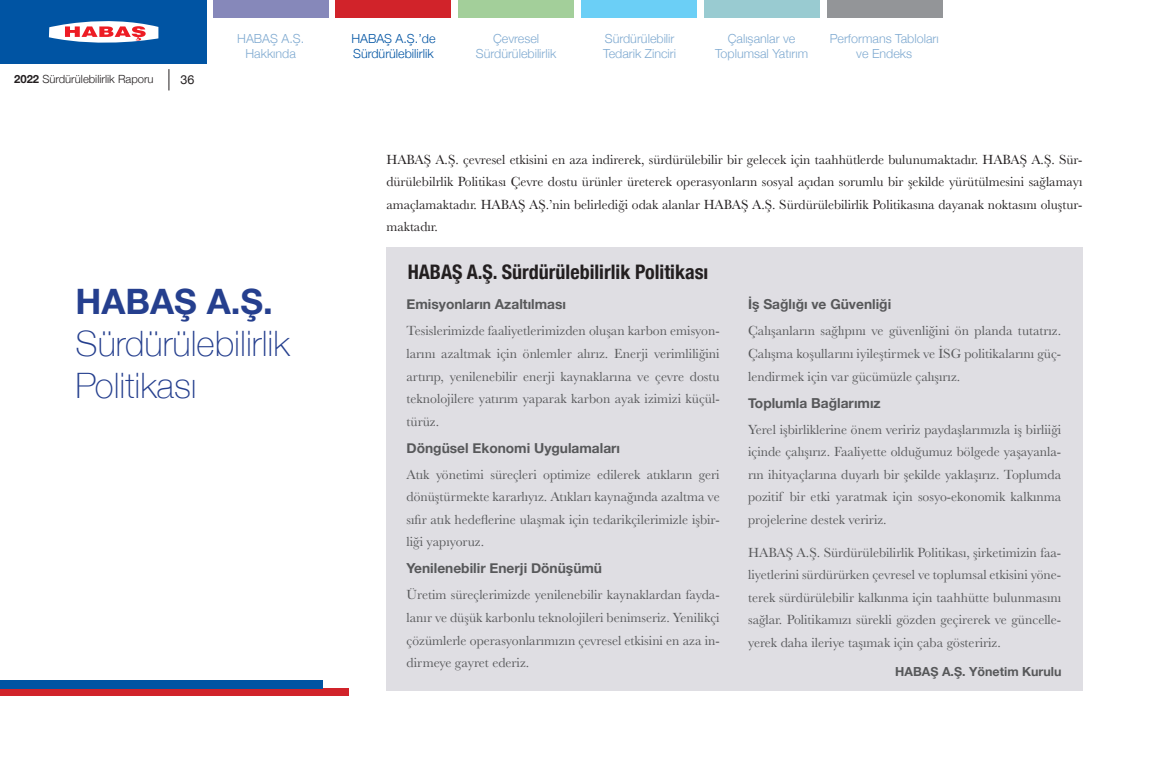
<style>
.page{position:relative;width:1170px;height:780px;background:#fff}
.page>*{position:absolute;margin:0;border:0;box-sizing:border-box;transform-origin:0 0}
.baslık---1{font:100 35px/42px "Helvetica Neue";color:#253f8e}
.helve-bold_condens-bas{font:700 condensed 20px "Helvetica Neue";color:#231f20}
.a--metin_--1{font:13.75px/22.5px "Baskerville";color:#57585a;text-align:justify}
.a--metin_--1-2{font:13.75px/22.5px "Baskerville";color:#231f20;text-align:justify}
.metin_içi_helve{font:700 13.75px "Helvetica Neue";color:#57585a}
.t1{font:300 12.5px/15px "Helvetica Neue";color:#80aad1;text-align:center}
.t2{font:300 12.5px/15px "Helvetica Neue";color:#0054a3}
.a--metin_--1-3{font:700 12.5px "Helvetica Neue";color:#57585a}
.t3{font:12.5px "Helvetica Neue";color:#231f20}
.t4{font:300 11.25px "Helvetica Neue";color:#231f20}
.s1{font-weight:700}
</style>
<div class="page">
<svg style="left:169px;top:69px;width:1px;height:21px"></svg>
<div style="left:0;top:0;width:206px;height:64px;background:#0054a3"></div>
<svg style="left:49px;top:21px;width:109px;height:22px;background:#cbabbb"></svg>
<div style="left:213px;top:0;width:115px;height:18px;background:#8688ba"></div>
<div style="left:335px;top:0;width:116px;height:18px;background:#d1232a"></div>
<div style="left:458px;top:0;width:116px;height:18px;background:#a3cf9a"></div>
<div style="left:704px;top:0;width:115px;height:18px;background:#99cbd1"></div>
<div style="left:581px;top:0;width:115px;height:18px;background:#6bcff6"></div>
<div style="left:826px;top:0;width:116px;height:18px;background:#939598"></div>
<div style="left:386px;top:247px;width:696px;height:443px;background:#dfdee3"></div>
<svg style="left:0;top:687px;width:349px;height:8px;background:#b62b3c"></svg>
<div style="left:0;top:679px;width:322px;height:9px;background:#0054a3"></div>
<p class="t4" style="left:14px;top:70px;width:141px"><span class="s1">2022</span> Sürdürülebilirlik Raporu</p>
<p class="t3" style="left:180px;top:70px;width:15px">36</p>
<p class="t1" style="left:237px;top:30px;width:68px">HABAŞ A.Ş.<br>Hakkında</p>
<p class="t2" style="left:351px;top:30px;width:86px">HABAŞ A.Ş.’de<br>Sürdürülebilirlik</p>
<p class="t1" style="left:476px;top:30px;width:82px">Çevresel<br>Sürdürülebilirlik</p>
<p class="t1" style="left:603px;top:30px;width:74px;text-align:left">Sürdürülebilir<br>Tedarik Zinciri</p>
<p class="t1" style="left:715px;top:30px;width:95px">Çalışanlar ve<br>Toplumsal Yatırım</p>
<p class="t1" style="left:829px;top:30px;width:111px">Performans Tabloları ve Endeks</p>
<p class="a--metin_--1-2" style="left:386px;top:148px;width:697px">HABAŞ A.Ş. çevresel etkisini en aza indirerek, sürdürülebilir bir gelecek için taahhütlerde bulunumaktadır. HABAŞ A.Ş. Sür&shy;dürülebilrlik Politikası Çevre dostu ürünler üreterek operasyonların sosyal açıdan sorumlu bir şekilde yürütülmesini sağlamayı amaçlamaktadır. HABAŞ AŞ.’nin belirlediği odak alanlar HABAŞ A.Ş. Sürdürülebilirlik Politikasına dayanak noktasını oluştur&shy;maktadır.</p>
<p class="helve-bold_condens-bas" style="left:407px;top:255px;width:302px">HABAŞ A.Ş. Sürdürülebilirlik Politikası</p>
<p class="baslık---1" style="left:76px;top:279px;width:215px"><span class="s1">HABAŞ A.Ş.<br></span>Sürdürülebilirlik<br>Politikası</p>
<p class="metin_içi_helve" style="left:406px;top:294px;width:161px">Emisyonların Azaltılması</p>
<p class="a--metin_--1" style="left:406px;top:320px;width:315px">Tesislerimizde faaliyetlerimizden oluşan karbon emisyon&shy;larını azaltmak için önlemler alırız. Enerji verimliliğini artırıp, yenilenebilir enerji kaynaklarına ve çevre dostu teknolojilere yatırım yaparak karbon ayak izimizi küçül&shy;türüz.</p>
<p class="metin_içi_helve" style="left:406px;top:437px;width:215px">Döngüsel Ekonomi Uygulamaları</p>
<p class="a--metin_--1" style="left:406px;top:463px;width:315px">Atık yönetimi süreçleri optimize edilerek atıkların geri dönüştürmekte kararlıyız. Atıkları kaynağında azaltma ve sıfır atık hedeflerine ulaşmak için tedarikçilerimizle işbir&shy;liği yapıyoruz.</p>
<p class="metin_içi_helve" style="left:406px;top:557px;width:197px">Yenilenebilir Enerji Dönüşümü</p>
<p class="a--metin_--1" style="left:406px;top:584px;width:314px">Üretim süreçlerimizde yenilenebilir kaynaklardan fayda&shy;lanır ve düşük karbonlu teknolojileri benimseriz. Yenilikçi çözümlerle operasyonlarımızın çevresel etkisini en aza in&shy;dirmeye gayret ederiz.</p>
<p class="metin_içi_helve" style="left:748px;top:294px;width:145px">İş Sağlığı ve Güvenliği</p>
<p class="a--metin_--1" style="left:748px;top:320px;width:314px">Çalışanların sağlıpını ve güvenliğini ön planda tutatrız.<br>Çalışma koşullarını iyileştirmek ve İSG politikalarını güç&shy;lendirmek için var gücümüzle çalışırız.</p>
<p class="metin_içi_helve" style="left:748px;top:392px;width:134px">Toplumla Bağlarımız</p>
<p class="a--metin_--1" style="left:748px;top:418px;width:314px">Yerel işbirliklerine önem veririz paydaşlarımızla iş birliiği içinde çalışırız. Faaliyette olduğumuz bölgede yaşayanla&shy;rın ihityaçlarına duyarlı bir şekilde yaklaşırız. Toplumda pozitif bir etki yaratmak için sosyo-ekonomik kalkınma projelerine destek veririz.</p>
<p class="a--metin_--1" style="left:748px;top:541px;width:314px">HABAŞ A.Ş. Sürdürülebilirlik Politikası, şirketimizin faa&shy;liyetlerini sürdürürken çevresel ve toplumsal etkisini yöne&shy;terek sürdürülebilir kalkınma için taahhütte bulunmasını sağlar. Politikamızı sürekli gözden geçirerek ve güncelle&shy;yerek daha ileriye taşımak için çaba gösteririz.</p>
<p class="a--metin_--1-3" style="left:895px;top:661px;width:168px">HABAŞ A.Ş. Yönetim Kurulu</p>
</div>
